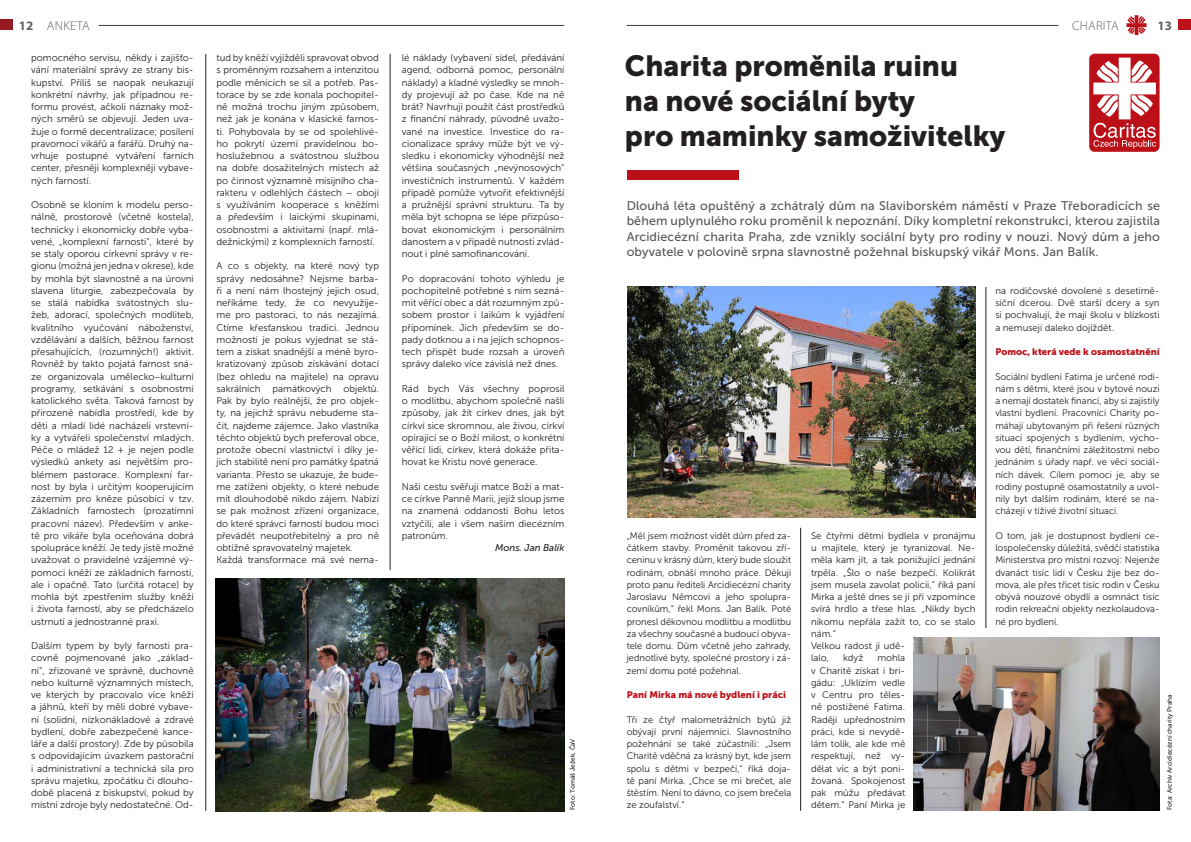
<style>
.page{position:relative;width:1191px;height:842px;background:#fff}
.page>*{position:absolute;margin:0;border:0;box-sizing:border-box;transform-origin:0 0}
.t1{font:29px/35px "Museo Sans 900";color:#231f20}
.t2{font:300 13px "Myriad Pro";letter-spacing:.02em;color:#636366}
.t3{font:700 13px "Myriad Pro";color:#636366}
.t4{font:12.5px/15.5px "Museo Sans 500";letter-spacing:.01em;color:#57585a;text-align:justify}
.t5{font:9.7px/12.2px "Museo Sans 300";color:#231f20;text-align:justify}
.t6{font:italic 9.7px "Museo Sans 500";color:#231f20}
.t7{font:9.5px/12.2px "Museo Sans 300";color:#231f20;text-align:justify}
.t8{font:9.5px "Museo Sans 900";color:#bb1018}
.t9{font:6.5px "Museo Sans 500";color:#231f20}
.s1{font-weight:700}
</style>
<div class="page">
<div style="left:0;top:20px;width:12px;height:10px;background:#941920"></div>
<hr style="left:99px;top:25px;width:465px;height:1px;background:#231f20">
<div style="left:1178px;top:20px;width:13px;height:10px;background:#bb1018"></div>
<hr style="left:626px;top:25px;width:432px;height:1px;background:#231f20">
<svg style="left:1126px;top:15px;width:20px;height:20px"></svg>
<div style="left:627px;top:171px;width:111px;height:9px;background:#bb1018"></div>
<svg style="left:1089px;top:54px;width:70px;height:98px"></svg>
<hr style="left:205px;top:54px;width:1px;height:757px;background:#231f20">
<hr style="left:390px;top:54px;width:1px;height:516px;background:#231f20">
<hr style="left:800px;top:528px;width:1px;height:283px;background:#231f20">
<hr style="left:985px;top:287px;width:1px;height:341px;background:#231f20">
<img style="left:913px;top:638px;width:246px;height:173px">
<img style="left:627px;top:287px;width:348px;height:230px">
<img style="left:215px;top:578px;width:349px;height:233px">
<h2 class="t2" style="left:19px;top:18px;width:72px"><span class="s1">12</span> ANKETA</h2>
<h2 class="t2" style="left:1072px;top:18px;width:48px">CHARITA</h2>
<h2 class="t3" style="left:1157px;top:17px;width:16px">13</h2>
<p class="t5" style="left:31px;top:52px;width:164px">pomocného servisu, někdy i zajišťo&shy;vání materiální správy ze strany bis&shy;kupství. Příliš se naopak neukazují konkrétní návrhy, jak případnou re&shy;formu provést, ačkoli náznaky mož&shy;ných směrů se objevují. Jeden uva&shy;žuje o formě decentralizace; posílení pravomocí vikářů a farářů. Druhý na&shy;vrhuje postupné vytváření farních center, přesněji komplexněji vybave&shy;ných farností.</p>
<p class="t5" style="left:31px;top:199px;width:164px">Osobně se kloním k modelu perso&shy;nálně, prostorově (včetně kostela), technicky i ekonomicky dobře vyba&shy;vené, „komplexní farnosti“, které by se staly oporou církevní správy v re&shy;gionu (možná jen jedna v okrese), kde by mohla být slavnostně a na úrovni slavena liturgie, zabezpečovala by se stálá nabídka svátostných slu&shy;žeb, adorací, společných modliteb, kvalitního vyučování náboženství, vzdělávání a dalších, běžnou farnost přesahujících, (rozumných!) aktivit.<br>Rovněž by takto pojatá farnost sná&shy;ze organizovala umělecko−kulturní programy, setkávání s osobnostmi katolického světa. Taková farnost by přirozeně nabídla prostředí, kde by děti a mladí lidé nacházeli vrstevní&shy;ky a vytvářeli společenství mladých.<br>Péče o mládež 12 + je nejen podle výsledků ankety asi největším pro&shy;blémem pastorace. Komplexní far&shy;nost by byla i určitým kooperujícím zázemím pro kněze působící v tzv.<br>Základních farnostech (prozatímní pracovní název). Především v anke&shy;tě pro vikáře byla oceňována dobrá spolupráce kněží. Je tedy jistě možné uvažovat o pravidelné vzájemné vý&shy;pomoci kněží ze základních farností, ale i opačně. Tato (určitá rotace) by mohla být zpestřením služby kněží i života farností, aby se předcházelo ustrnutí a jednostranné praxi.</p>
<p class="t5" style="left:31px;top:640px;width:164px">Dalším typem by byly farnosti pra&shy;covně pojmenované jako „základ&shy;ní“, zřizované ve správně, duchovně nebo kulturně významných místech, ve kterých by pracovalo více kněží a jáhnů, kteří by měli dobré vybave&shy;ní (solidní, nízkonákladové a zdravé bydlení, dobře zabezpečené kance&shy;láře a další prostory). Zde by působila s odpovídajícím úvazkem pastorační i administrativní a technická síla pro správu majetku, zpočátku či dlouho&shy;době placená z biskupství, pokud by místní zdroje byly nedostatečné. Od-</p>
<p class="t5" style="left:216px;top:52px;width:164px">tud by kněží vyjížděli spravovat obvod s proměnným rozsahem a intenzitou podle měnících se sil a potřeb. Pas&shy;torace by se zde konala pochopitel&shy;ně možná trochu jiným způsobem, než jak je konána v klasické farnos&shy;ti. Pohybovala by se od spolehlivé&shy;ho pokrytí území pravidelnou bo&shy;hoslužebnou a svátostnou službou na dobře dosažitelných místech až po činnost významně misijního cha&shy;rakteru v odlehlých částech – obojí s využíváním kooperace s kněžími a především i laickými skupinami, osobnostmi a aktivitami (např. mlá&shy;dežnickými) z komplexních farností.</p>
<p class="t5" style="left:216px;top:260px;width:164px;text-align:left">A co s objekty, na které nový typ správy nedosáhne? Nejsme barba&shy;ři a není nám lhostejný jejich osud, neříkáme tedy, že co nevyužije&shy;me pro pastoraci, to nás nezajímá.<br>Ctíme křesťanskou tradici. Jednou možností je pokus vyjednat se stá&shy;tem a získat snadnější a méně byro&shy;kratizovaný způsob získávání dotací (bez ohledu na majitele) na opravu sakrálních památkových objektů.<br>Pak by bylo reálnější, že pro objek&shy;ty, na jejichž správu nebudeme sta&shy;čit, najdeme zájemce. Jako vlastníka těchto objektů bych preferoval obce, protože obecní vlastnictví i díky je&shy;jich stabilitě není pro památky špatná varianta. Přesto se ukazuje, že bude&shy;me zatíženi objekty, o které nebude mít dlouhodobě nikdo zájem. Nabízí se pak možnost zřízení organizace, do které správci farností budou moci převádět neupotřebitelný a pro ně obtížně spravovatelný majetek.<br>Každá transformace má své nema-</p>
<p class="t5" style="left:402px;top:52px;width:164px">lé náklady (vybavení sídel, předávání agend, odborná pomoc, personální náklady) a kladné výsledky se mnoh&shy;dy projevují až po čase. Kde na ně brát? Navrhuji použít část prostředků z finanční náhrady, původně uvažo&shy;vané na investice. Investice do ra&shy;cionalizace správy může být ve vý&shy;sledku i ekonomicky výhodnější než většina současných „nevýnosových“ investičních instrumentů. V každém případě pomůže vytvořit efektivnější a pružnější správní strukturu. Ta by měla být schopna se lépe přizpůso&shy;bovat ekonomickým i personálním danostem a v případě nutnosti zvlád&shy;nout i plné samofinancování.</p>
<p class="t5" style="left:402px;top:272px;width:164px">Po dopracování tohoto výhledu je pochopitelně potřebné s ním sezná&shy;mit věřící obec a dát rozumným způ&shy;sobem prostor i laikům k vyjádření připomínek. Jich především se do&shy;pady dotknou a i na jejich schopnos&shy;tech přispět bude rozsah a úroveň správy daleko více závislá než dnes.</p>
<p class="t5" style="left:402px;top:382px;width:164px">Rád bych Vás všechny poprosil o modlitbu, abychom společně našli způsoby, jak žít církev dnes, jak být církví sice skromnou, ale živou, církví opírající se o Boží milost, o konkrétní věřící lidi, církev, která dokáže přita&shy;hovat ke Kristu nové generace.</p>
<p class="t5" style="left:402px;top:480px;width:164px">Naši cestu svěřuji matce Boží a mat&shy;ce církve Panně Marii, jejíž sloup jsme na znamená oddanosti Bohu letos vztyčili, ale i všem našim diecézním patronům.</p>
<p class="t6" style="left:495px;top:542px;width:71px">Mons. Jan Balík</p>
<p class="t9" style="left:569px;top:810px;width:73px;rotate:-90deg">Foto: Tomáš Ježek, ČaV</p>
<h1 class="t1" style="left:625px;top:48px;width:382px">Charita proměnila ruinu<br>na nové sociální byty<br>pro maminky samoživitelky</h1>
<p class="t4" style="left:626px;top:197px;width:535px">Dlouhá léta opuštěný a zchátralý dům na Slaviborském náměstí v Praze Třeboradicích se během uplynulého roku proměnil k nepoznání. Díky kompletní rekonstrukci, kterou zajistila Arcidiecézní charita Praha, zde vznikly sociální byty pro rodiny v nouzi. Nový dům a jeho obyvatele v polovině srpna slavnostně požehnal biskupský vikář Mons. Jan Balík.</p>
<p class="t7" style="left:626px;top:530px;width:166px">„Měl jsem možnost vidět dům před za&shy;čátkem stavby. Proměnit takovou zří&shy;ceninu v krásný dům, který bude sloužit rodinám, obnáší mnoho práce. Děkuji proto panu řediteli Arcidiecézní charity Jaroslavu Němcovi a jeho spolupra&shy;covníkům,“ řekl Mons. Jan Balík. Poté pronesl děkovnou modlitbu a modlitbu za všechny současné a budoucí obyva&shy;tele domu. Dům včetně jeho zahrady, jednotlivé byty, společné prostory i zá&shy;zemí domu poté požehnal.</p>
<p class="t8" style="left:626px;top:689px;width:161px">Paní Mirka má nové bydlení i práci</p>
<p class="t7" style="left:626px;top:713px;width:166px">Tři ze čtyř malometrážních bytů již obývají první nájemníci. Slavnostního požehnání se také zúčastnili: „Jsem Charitě vděčná za krásný byt, kde jsem spolu s dětmi v bezpečí,“ říká doja&shy;tě paní Mirka. „Chce se mi brečet, ale štěstím. Není to dávno, co jsem brečela ze zoufalství.“</p>
<p class="t7" style="left:811px;top:530px;width:166px;text-align:left">Se čtyřmi dětmi bydlela v pronájmu u majitele, který je tyranizoval. Ne&shy;měla kam jít, a tak ponižující jednání trpěla. „Šlo o naše bezpečí. Kolikrát jsem musela zavolat policii,“ říká paní<br>Mirka a ještě dnes se jí při vzpomínce svírá hrdlo a třese hlas. „Nikdy bych nikomu nepřála zažít to, co se stalo nám.“<br>Velkou radost jí udě-<br>lalo,</p>
<p class="t7" style="left:811px;top:652px;width:96px;text-indent:66px">mohla v Charitě získat i bri&shy;gádu: „Uklízím vedle v Centru pro těles&shy;ně postižené Fatima.<br>Raději upřednostním práci, kde si nevydě&shy;lám tolik, ale kde mě respektují, než vy&shy;dělat víc a být poni&shy;žovaná. Spokojenost pak můžu předávat dětem.“ Paní Mirka je</p>
<p class="t7" style="left:843px;top:652px;width:22px">když</p>
<p class="t7" style="left:995px;top:285px;width:166px">na rodičovské dovolené s desetimě&shy;síční dcerou. Dvě starší dcery a syn si pochvalují, že mají školu v blízkosti a nemusejí daleko dojíždět.</p>
<p class="t8" style="left:995px;top:346px;width:166px">Pomoc, která vede k osamostatnění</p>
<p class="t7" style="left:995px;top:370px;width:166px">Sociální bydlení Fatima je určené rodi&shy;nám s dětmi, které jsou v bytové nouzi a nemají dostatek financí, aby si zajistily vlastní bydlení. Pracovníci Charity po&shy;máhají ubytovaným při řešení různých situací spojených s bydlením, výcho&shy;vou dětí, finančními záležitostmi nebo jednáním s úřady např. ve věci sociál&shy;ních dávek. Cílem pomoci je, aby se rodiny postupně osamostatnily a uvol&shy;nily byt dalším rodinám, které se na&shy;cházejí v tíživé životní situaci.</p>
<p class="t7" style="left:995px;top:530px;width:166px">O tom, jak je dostupnost bydlení ce&shy;lospolečensky důležitá, svědčí statistika Ministerstva pro místní rozvoj: Nejenže dvanáct tisíc lidí v Česku žije bez do&shy;mova, ale přes třicet tisíc rodin v Česku obývá nouzové obydlí a osmnáct tisíc rodin rekreační objekty nezkolaudova&shy;né pro bydlení.</p>
<p class="t9" style="left:1166px;top:810px;width:117px;rotate:-90deg">Fota: Archiv Arcidiecézní charity Praha</p>
</div>
